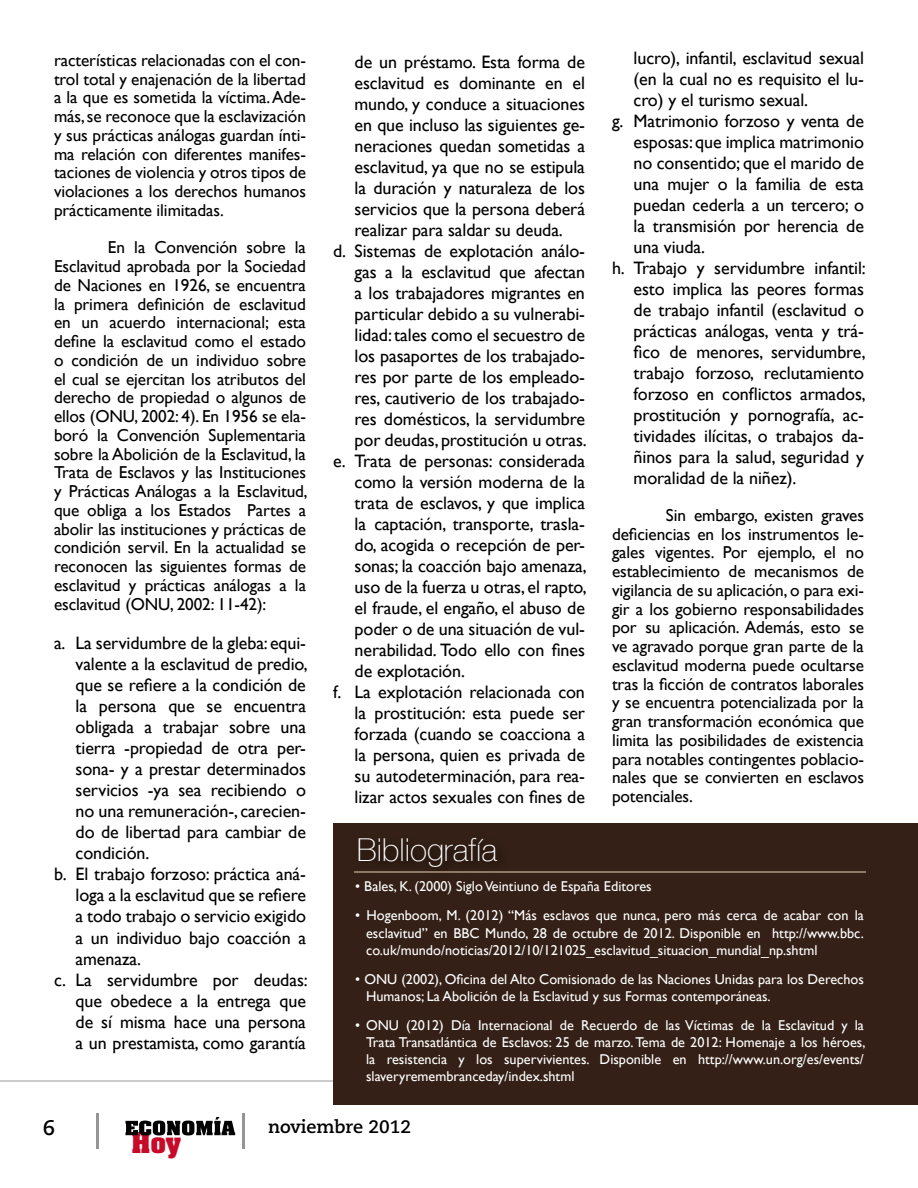
<style>
.page{position:relative;width:918px;height:1188px;background:#fff}
.page>*{position:absolute;margin:0;border:0;box-sizing:border-box;transform-origin:0 0}
.t1{font:100 31.5px "Helve Nue";color:#fff}
.t2{font:700 24.45px "Aachen";color:#c60a27}
.t3{font:700 21px "Caecilia LT Std";color:#000}
.t4{font:18px "Gill Sans";letter-spacing:-.005em;color:#000}
.t5{font:700 18px "Caecilia LT Std";color:#000}
.t6{font:17.25px/18.8px "Gill Sans";letter-spacing:-.005em;color:#000;text-align:justify}
.t7{font:14.25px/17.1px "Gill Sans";color:#fff;text-align:justify}
</style>
<div class="page">
<svg style="left:125px;top:1117px;width:110px;height:19px"></svg>
<hr style="left:96px;top:1113px;width:3px;height:36px;background:#959595">
<hr style="left:242px;top:1113px;width:3px;height:36px;background:#959595">
<hr style="left:0;top:1080px;width:333px;height:2px;background:#ccc">
<div style="left:333px;top:824px;width:585px;height:281px;background:#342016"></div>
<img style="left:354px;top:851px;width:95px;height:22px">
<hr style="left:508px;top:871px;width:358px;height:2px;background:#8f7968">
<img style="left:355px;top:871px;width:153px;height:2px">
<p class="t6" style="left:54px;top:51px;width:254px">racterísticas relacionadas con el con&shy;trol total y enajenación de la libertad a la que es sometida la víctima. Ade&shy;más, se reconoce que la esclavización y sus prácticas análogas guardan ínti&shy;ma relación con diferentes manifes&shy;taciones de violencia y otros tipos de violaciones a los derechos humanos prácticamente ilimitadas.</p>
<p class="t6" style="left:54px;top:239px;width:255px;text-indent:54px">En la Convención sobre la Esclavitud aprobada por la Sociedad de Naciones en 1926, se encuentra la primera definición de esclavitud en un acuerdo internacional; esta define la esclavitud como el estado o condición de un individuo sobre el cual se ejercitan los atributos del derecho de propiedad o algunos de ellos (ONU, 2002: 4). En 1956 se ela&shy;boró la Convención Suplementaria sobre la Abolición de la Esclavitud, la Trata de Esclavos y las Instituciones y Prácticas Análogas a la Esclavitud, que obliga a los Estados Partes a abolir las instituciones y prácticas de condición servil. En la actualidad se reconocen las siguientes formas de esclavitud y prácticas análogas a la esclavitud (ONU, 2002: 11-42):</p>
<p class="t4" style="left:54px;top:633px;width:254px">a. La servidumbre de la gleba: equi-</p>
<p class="t4" style="left:76px;top:654px;width:234px">valente a la esclavitud de predio,</p>
<p class="t4" style="left:76px;top:675px;width:232px">que se refiere a la condición de</p>
<p class="t4" style="left:76px;top:696px;width:232px">la persona que se encuentra</p>
<p class="t4" style="left:76px;top:717px;width:232px">obligada a trabajar sobre una</p>
<p class="t4" style="left:76px;top:738px;width:232px">tierra -propiedad de otra per-</p>
<p class="t4" style="left:76px;top:759px;width:232px">sona- y a prestar determinados</p>
<p class="t4" style="left:76px;top:780px;width:232px">servicios -ya sea recibiendo o</p>
<p class="t4" style="left:76px;top:801px;width:232px">no una remuneración-, carecien-</p>
<p class="t4" style="left:76px;top:822px;width:232px">do de libertad para cambiar de</p>
<p class="t4" style="left:76px;top:843px;width:75px">condición.</p>
<p class="t4" style="left:54px;top:864px;width:254px">b. El trabajo forzoso: práctica aná-</p>
<p class="t4" style="left:76px;top:885px;width:232px">loga a la esclavitud que se refiere</p>
<p class="t4" style="left:76px;top:906px;width:232px">a todo trabajo o servicio exigido</p>
<p class="t4" style="left:76px;top:927px;width:232px">a un individuo bajo coacción a</p>
<p class="t4" style="left:76px;top:948px;width:67px">amenaza.</p>
<p class="t4" style="left:54px;top:969px;width:255px">c. La servidumbre por deudas:</p>
<p class="t4" style="left:76px;top:990px;width:232px">que obedece a la entrega que</p>
<p class="t4" style="left:76px;top:1011px;width:232px">de sí misma hace una persona</p>
<p class="t4" style="left:76px;top:1032px;width:232px">a un prestamista, como garantía</p>
<p class="t4" style="left:355px;top:52px;width:232px">de un préstamo. Esta forma de</p>
<p class="t4" style="left:355px;top:73px;width:232px">esclavitud es dominante en el</p>
<p class="t4" style="left:355px;top:94px;width:232px">mundo, y conduce a situaciones</p>
<p class="t4" style="left:355px;top:115px;width:232px">en que incluso las siguientes ge-</p>
<p class="t4" style="left:355px;top:136px;width:232px">neraciones quedan sometidas a</p>
<p class="t4" style="left:355px;top:157px;width:232px">esclavitud, ya que no se estipula</p>
<p class="t4" style="left:355px;top:178px;width:232px">la duración y naturaleza de los</p>
<p class="t4" style="left:355px;top:199px;width:232px">servicios que la persona deberá</p>
<p class="t4" style="left:355px;top:220px;width:210px">realizar para saldar su deuda.</p>
<p class="t4" style="left:333px;top:241px;width:253px">d. Sistemas de explotación análo-</p>
<p class="t4" style="left:355px;top:262px;width:232px">gas a la esclavitud que afectan</p>
<p class="t4" style="left:355px;top:283px;width:232px">a los trabajadores migrantes en</p>
<p class="t4" style="left:355px;top:304px;width:232px">particular debido a su vulnerabi-</p>
<p class="t4" style="left:355px;top:325px;width:232px">lidad: tales como el secuestro de</p>
<p class="t4" style="left:355px;top:346px;width:232px">los pasaportes de los trabajado-</p>
<p class="t4" style="left:355px;top:367px;width:232px">res por parte de los empleado-</p>
<p class="t4" style="left:355px;top:388px;width:232px">res, cautiverio de los trabajado-</p>
<p class="t4" style="left:355px;top:409px;width:232px">res domésticos, la servidumbre</p>
<p class="t4" style="left:355px;top:430px;width:234px">por deudas, prostitución u otras.</p>
<p class="t4" style="left:333px;top:451px;width:254px">e. Trata de personas: considerada</p>
<p class="t4" style="left:355px;top:472px;width:232px">como la versión moderna de la</p>
<p class="t4" style="left:355px;top:493px;width:232px">trata de esclavos, y que implica</p>
<p class="t4" style="left:355px;top:514px;width:232px">la captación, transporte, trasla-</p>
<p class="t4" style="left:355px;top:535px;width:232px">do, acogida o recepción de per-</p>
<p class="t4" style="left:355px;top:556px;width:234px">sonas; la coacción bajo amenaza,</p>
<p class="t4" style="left:355px;top:577px;width:234px">uso de la fuerza u otras, el rapto,</p>
<p class="t4" style="left:355px;top:598px;width:232px">el fraude, el engaño, el abuso de</p>
<p class="t4" style="left:355px;top:619px;width:232px">poder o de una situación de vul-</p>
<p class="t4" style="left:355px;top:640px;width:232px">nerabilidad. Todo ello con fines</p>
<p class="t4" style="left:355px;top:661px;width:112px">de explotación.</p>
<p class="t4" style="left:333px;top:682px;width:253px">f. La explotación relacionada con</p>
<p class="t4" style="left:355px;top:703px;width:232px">la prostitución: esta puede ser</p>
<p class="t4" style="left:355px;top:724px;width:232px">forzada (cuando se coacciona a</p>
<p class="t4" style="left:355px;top:745px;width:232px">la persona, quien es privada de</p>
<p class="t4" style="left:355px;top:766px;width:232px">su autodeterminación, para rea-</p>
<p class="t4" style="left:355px;top:787px;width:232px">lizar actos sexuales con fines de</p>
<p class="t4" style="left:634px;top:47px;width:232px">lucro), infantil, esclavitud sexual</p>
<p class="t4" style="left:634px;top:68px;width:232px">(en la cual no es requisito el lu-</p>
<p class="t4" style="left:634px;top:89px;width:176px">cro) y el turismo sexual.</p>
<p class="t4" style="left:612px;top:110px;width:253px">g. Matrimonio forzoso y venta de</p>
<p class="t4" style="left:634px;top:131px;width:232px">esposas: que implica matrimonio</p>
<p class="t4" style="left:634px;top:152px;width:232px">no consentido; que el marido de</p>
<p class="t4" style="left:634px;top:173px;width:232px">una mujer o la familia de esta</p>
<p class="t4" style="left:634px;top:194px;width:232px">puedan cederla a un tercero; o</p>
<p class="t4" style="left:634px;top:215px;width:232px">la transmisión por herencia de</p>
<p class="t4" style="left:634px;top:236px;width:73px">una viuda.</p>
<p class="t4" style="left:612px;top:257px;width:255px">h. Trabajo y servidumbre infantil:</p>
<p class="t4" style="left:634px;top:278px;width:232px">esto implica las peores formas</p>
<p class="t4" style="left:634px;top:299px;width:232px">de trabajo infantil (esclavitud o</p>
<p class="t4" style="left:634px;top:320px;width:232px">prácticas análogas, venta y trá-</p>
<p class="t4" style="left:634px;top:341px;width:234px">fico de menores, servidumbre,</p>
<p class="t4" style="left:634px;top:362px;width:232px">trabajo forzoso, reclutamiento</p>
<p class="t4" style="left:634px;top:383px;width:234px">forzoso en conflictos armados,</p>
<p class="t4" style="left:634px;top:404px;width:232px">prostitución y pornografía, ac-</p>
<p class="t4" style="left:634px;top:425px;width:232px">tividades ilícitas, o trabajos da-</p>
<p class="t4" style="left:634px;top:446px;width:232px">ñinos para la salud, seguridad y</p>
<p class="t4" style="left:634px;top:467px;width:164px">moralidad de la niñez).</p>
<p class="t6" style="left:612px;top:506px;width:254px;text-indent:54px">Sin embargo, existen graves deficiencias en los instrumentos le&shy;gales vigentes. Por ejemplo, el no establecimiento de mecanismos de vigilancia de su aplicación, o para exi&shy;gir a los gobierno responsabilidades por su aplicación. Además, esto se ve agravado porque gran parte de la esclavitud moderna puede ocultarse tras la ficción de contratos laborales y se encuentra potencializada por la gran transformación económica que limita las posibilidades de existencia para notables contingentes poblacio&shy;nales que se convierten en esclavos potenciales.</p>
<h1 class="t1" style="left:357px;top:831px;width:142px">Bibliografía</h1>
<p class="t7" style="left:355px;top:878px;width:298px">• Bales, K. (2000) Siglo Veintiuno de España Editores</p>
<p class="t7" style="left:366px;top:907px;width:499px;text-indent:-11px">• Hogenboom, M. (2012) “Más esclavos que nunca, pero más cerca de acabar con la esclavitud” en BBC Mundo, 28 de octubre de 2012. Disponible en http://www.bbc. co.uk/mundo/noticias/2012/10/121025_esclavitud_situacion_mundial_np.shtml</p>
<p class="t7" style="left:366px;top:971px;width:499px;text-indent:-11px">• ONU (2002), Oficina del Alto Comisionado de las Naciones Unidas para los Derechos<br>Humanos; La Abolición de la Esclavitud y sus Formas contemporáneas.</p>
<p class="t7" style="left:366px;top:1017px;width:501px;text-indent:-11px">• ONU (2012) Día Internacional de Recuerdo de las Víctimas de la Esclavitud y la Trata Transatlántica de Esclavos: 25 de marzo. Tema de 2012: Homenaje a los héroes, la resistencia y los supervivientes. Disponible en http://www.un.org/es/events/ slaveryremembranceday/index.shtml</p>
<p class="t3" style="left:43px;top:1116px;width:14px">6</p>
<h2 class="t2" style="left:132px;top:1125px;width:51px">Hoy</h2>
<p class="t5" style="left:268px;top:1116px;width:144px">noviembre 2012</p>
</div>
